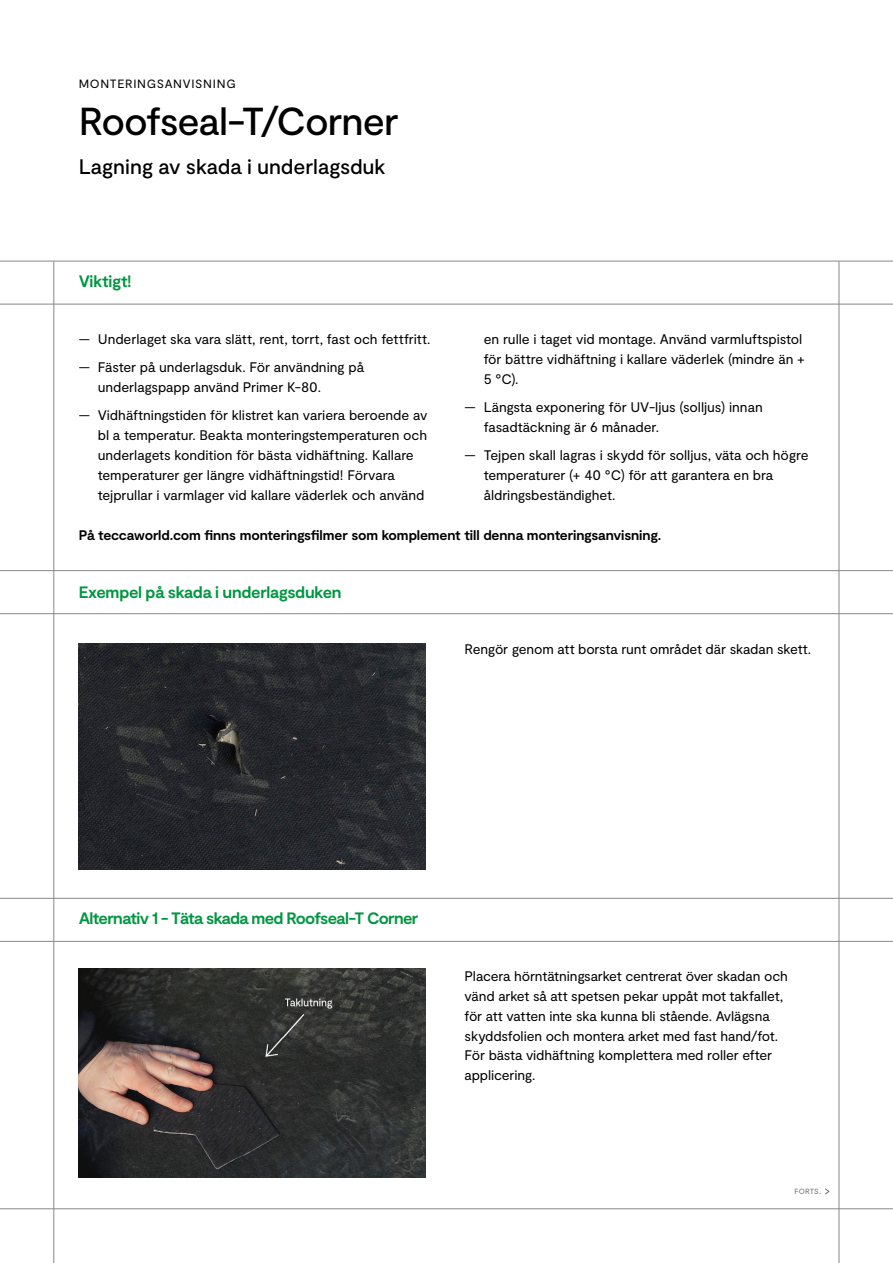
<style>
.page{position:relative;width:893px;height:1263px;background:#fff}
.page>*{position:absolute;margin:0;border:0;box-sizing:border-box;transform-origin:0 0}
.t1{font:500 39px "Moderat";letter-spacing:-.025em;color:#000}
.t2{font:500 21px "Moderat";letter-spacing:-.005em;color:#000}
.t3{font:700 16.5px "Moderat";letter-spacing:-.035em;color:#009641}
.t4{font:700 16.5px "Moderat";letter-spacing:-.015em;color:#009641}
.t5{font:13.8px/19.8px "Moderat";letter-spacing:-.01em;color:#000}
.t6{font:700 13.8px "Moderat";letter-spacing:-.01em;color:#000}
.t7{font:12px "Moderat";letter-spacing:.06em;color:#000}
.t8{font:7.5px "Moderat";letter-spacing:.01em;color:#706f6f}
.s1{font-size:9px}
</style>
<div class="page">
<hr style="left:0;top:304px;width:893px;height:1px;background:#878787">
<hr style="left:54px;top:261px;width:1px;height:1002px;background:#878787">
<hr style="left:0;top:261px;width:893px;height:1px;background:#878787">
<hr style="left:839px;top:261px;width:1px;height:1002px;background:#878787">
<hr style="left:0;top:613px;width:893px;height:1px;background:#878787">
<hr style="left:0;top:570px;width:893px;height:1px;background:#878787">
<svg style="left:825px;top:1188px;width:5px;height:7px"></svg>
<hr style="left:0;top:1208px;width:893px;height:1px;background:#878787">
<img style="left:79px;top:643px;width:346px;height:227px">
<img style="left:79px;top:969px;width:346px;height:209px">
<hr style="left:0;top:941px;width:893px;height:1px;background:#878787">
<hr style="left:0;top:898px;width:893px;height:1px;background:#878787">
<p class="t7" style="left:79px;top:77px;width:159px">MONTERINGSANVISNING</p>
<h1 class="t1" style="left:79px;top:99px;width:321px">Roofseal-T/Corner</h1>
<h2 class="t2" style="left:79px;top:154px;width:308px">Lagning av skada i underlagsduk</h2>
<p class="t4" style="left:79px;top:272px;width:55px">Viktigt!</p>
<p class="t5" style="left:79px;top:329px;width:353px">— Underlaget ska vara slätt, rent, torrt, fast och fettfritt.</p>
<p class="t5" style="left:98px;top:358px;width:268px;text-indent:-19px">— Fäster på underlagsduk. För användning på underlagspapp använd Primer K-80.</p>
<p class="t5" style="left:98px;top:406px;width:331px;text-indent:-19px">— Vidhäftningstiden för klistret kan variera beroende av bl a temperatur. Beakta monteringstemperaturen och underlagets kondition för bästa vidhäftning. Kallare temperaturer ger längre vidhäftningstid! Förvara tejprullar i varmlager vid kallare väderlek och använd</p>
<p class="t5" style="left:484px;top:330px;width:323px">en rulle i taget vid montage. Använd varmluftspistol för bättre vidhäftning i kallare väderlek (mindre än +<br>5 °C).</p>
<p class="t5" style="left:484px;top:398px;width:281px;text-indent:-19px">— Längsta exponering för UV-ljus (solljus) innan fasadtäckning är 6 månader.</p>
<p class="t5" style="left:484px;top:446px;width:326px;text-indent:-19px">— Tejpen skall lagras i skydd för solljus, väta och högre temperaturer (+ 40 °C) för att garantera en bra åldringsbeständighet.</p>
<p class="t6" style="left:79px;top:527px;width:584px">På teccaworld.com finns monteringsfilmer som komplement till denna monteringsanvisning.</p>
<p class="t4" style="left:79px;top:582px;width:264px">Exempel på skada i underlagsduken</p>
<p class="t5" style="left:465px;top:640px;width:348px">Rengör genom att borsta runt området där skadan skett.</p>
<p class="t3" style="left:79px;top:908px;width:341px">Alternativ 1 - Täta skada med Roofseal-T Corner</p>
<p class="t5" style="left:465px;top:966px;width:325px">Placera hörntätningsarket centrerat över skadan och vänd arket så att spetsen pekar uppåt mot takfallet, för att vatten inte ska kunna bli stående. Avlägsna skyddsfolien och montera arket med fast hand/fot.<br>För bästa vidhäftning komplettera med roller efter applicering.</p>
<p class="t8" style="left:795px;top:1187px;width:28px">FORTS<span class="s1">.</span></p>
</div>
